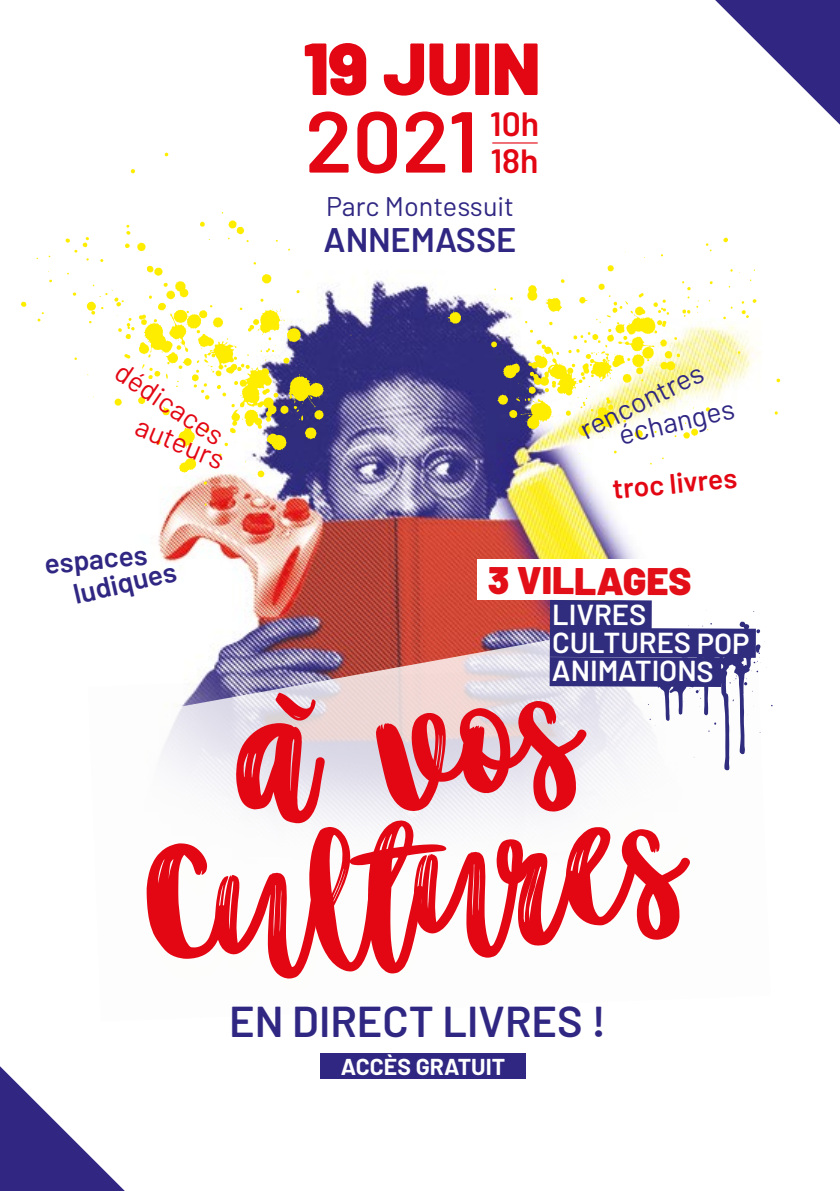
<style>
.page{position:relative;width:840px;height:1191px;background:#fff}
.page>*{position:absolute;margin:0;border:0;box-sizing:border-box;transform-origin:0 0}
.t1{font:600 86.2px "Barlow";color:#e30613}
.t2{font:900 73.6px "Barlow";color:#e30613}
.t3{font:600 43.4px "Barlow";color:#302783}
.t4{font:900 38.6px "Barlow";letter-spacing:-.005em;color:#e20e18}
.t5{font:600 34.2px "Barlow";color:#302783}
.t6{font:600 33.8px "Barlow";color:#e30613}
.t7{font:600 29px/28px "Barlow";letter-spacing:-.005em;color:#fff}
.t8{font:28.2px "Barlow";color:#302783}
.t9{font:28.2px "Barlow";color:#e30613}
.t10{font:600 28.2px "Barlow";color:#302783}
.t11{font:600 28.2px "Barlow";color:#e30613}
.t12{font:27px "Barlow";color:#302783}
.t13{font:700 23px "Barlow";color:#fff}
</style>
<div class="page">
<img style="left:158px;top:142px;width:623px;height:937px">
<svg style="left:446px;top:237px;width:333px;height:236px"></svg>
<svg style="left:21px;top:152px;width:330px;height:354px"></svg>
<hr style="left:492px;top:142px;width:45px;height:2px;background:#e30613">
<img style="left:158px;top:978px;width:612px;height:43px">
<div style="left:477px;top:559px;width:220px;height:41px;background:#fff"></div>
<div style="left:549px;top:600px;width:102px;height:29px;background:#302d7e"></div>
<svg style="left:146px;top:610px;width:626px;height:368px"></svg>
<div style="left:320px;top:1053px;width:205px;height:26px;background:#302783"></div>
<svg style="left:0;top:1066px;width:125px;height:125px"></svg>
<svg style="left:715px;top:0;width:124px;height:124px"></svg>
<p class="t9" style="left:128px;top:354px;width:126px;rotate:34deg">dédicaces</p>
<p class="t9" style="left:144px;top:408px;width:95px;rotate:23deg">auteurs</p>
<p class="t10" style="left:42px;top:547px;width:105px;rotate:-6deg">espaces</p>
<p class="t10" style="left:70px;top:577px;width:106px;rotate:-13deg">ludiques</p>
<h2 class="t2" style="left:304px;top:23px;width:238px">19 JUIN</h2>
<h1 class="t1" style="left:305px;top:88px;width:174px">2021</h1>
<p class="t6" style="left:490px;top:103px;width:50px">10h</p>
<p class="t6" style="left:490px;top:139px;width:49px">18h</p>
<p class="t12" style="left:326px;top:189px;width:189px">Parc Montessuit</p>
<p class="t5" style="left:323px;top:218px;width:194px">ANNEMASSE</p>
<p class="t8" style="left:573px;top:415px;width:136px;rotate:-27deg">rencontres</p>
<p class="t8" style="left:615px;top:417px;width:120px;rotate:-13deg">échanges</p>
<p class="t11" style="left:611px;top:471px;width:126px;rotate:-5deg">troc livres</p>
<h3 class="t4" style="left:487px;top:556px;width:205px">3 VILLAGES</h3>
<p class="t7" style="left:551px;top:600px;width:199px">LIVRES<br>CULTURES POP<br>ANIMATIONS</p>
<h3 class="t3" style="left:229px;top:994px;width:378px">EN DIRECT LIVRES !</h3>
<p class="t13" style="left:341px;top:1052px;width:166px">ACCÈS GRATUIT</p>
</div>
